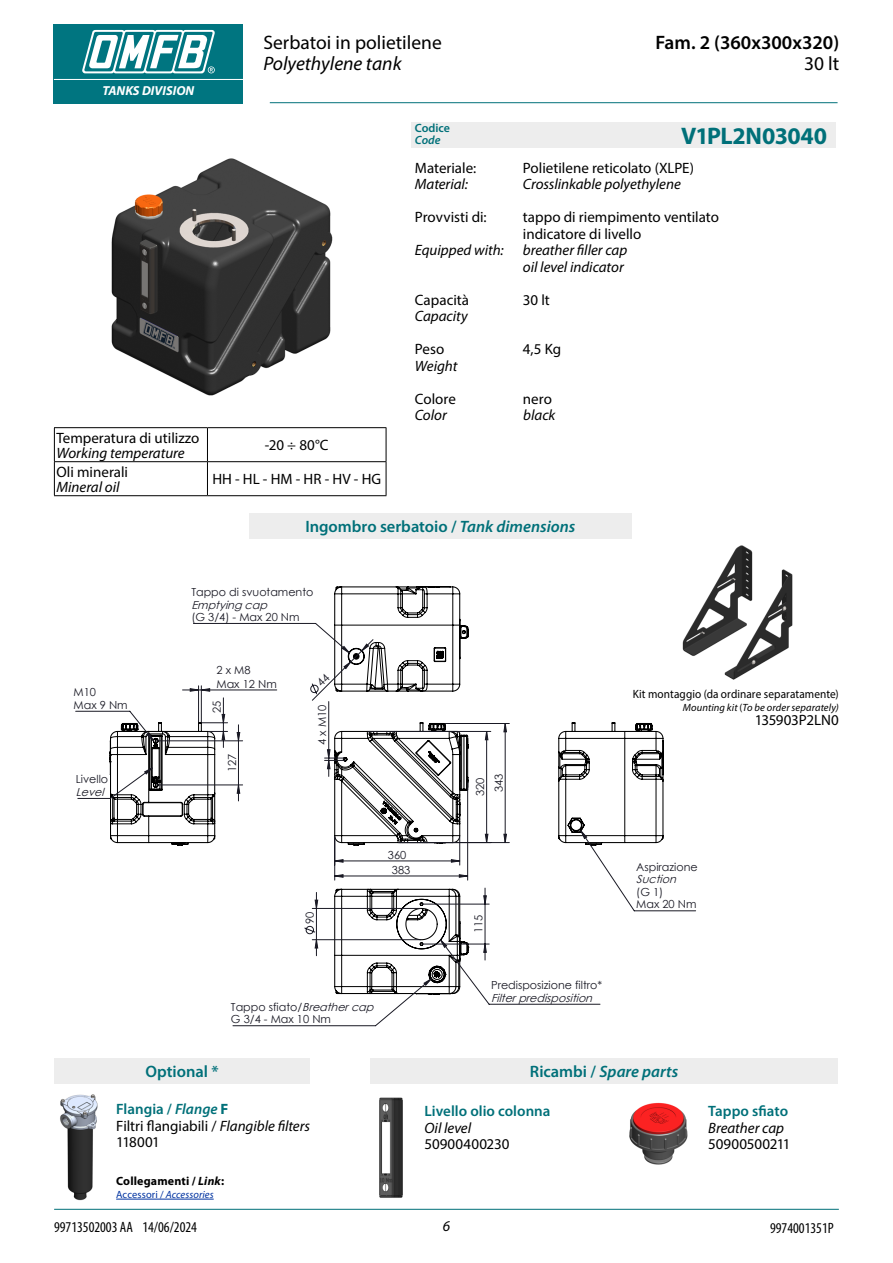
<style>
.page{position:relative;width:893px;height:1263px;background:#fff}
.page>*{position:absolute;margin:0;border:0;box-sizing:border-box;transform-origin:0 0}
.t1{font:700 24px "Myriad Pro";letter-spacing:-.02em;color:#007079}
.t2{font:19.5px "Myriad Pro";color:#000}
.t3{font:600 19.5px "Myriad Pro";color:#000}
.t4{font:italic 19.5px "Myriad Pro";color:#000}
.t5{font:600 16.5px "Myriad Pro";color:#007079}
.t6{font:italic 600 16.5px "Myriad Pro";letter-spacing:.005em;color:#007079}
.t7{font:15px/16.5px "Myriad Pro";color:#000}
.t8{font:italic 15px/16.5px "Myriad Pro";color:#000}
.t9{font:condensed 15px "Myriad Pro";color:#000}
.t10{font:600 15px "Myriad Pro";color:#007079}
.t11{font:italic 700 13.05px "Myriad Pro";color:#fff}
.t12{font:12px "Myriad Pro";letter-spacing:.01em;color:#000;scale:.94 1}
.t13{font:700 12px "Myriad Pro";letter-spacing:.015em;color:#000}
.t14{font:600 12px "Myriad Pro";color:#007079}
.t15{font:italic 600 12px "Myriad Pro";color:#007079}
.t16{font:11.1px/12.5px "Century Gothic";color:#191924}
.t17{font:italic 11.1px "Century Gothic";color:#191924}
.t18{font:italic 10.5px "Myriad Pro";letter-spacing:.01em;color:#000}
.t19{font:italic 10.5px "Myriad Pro";letter-spacing:.01em;color:#0033a1}
.s1{font-style:italic}
.s2{font-style:normal}
.s3{font-weight:600;color:#007079}
.s4{font-weight:600;font-style:italic;color:#007079}
.s5{font-weight:700;color:#007079}
</style>
<div class="page">
<hr style="left:54px;top:1209px;width:785px;height:1px;background:#007079">
<div style="left:54px;top:24px;width:189px;height:79px;background:#007580"></div>
<hr style="left:54px;top:79px;width:189px;height:1px;background:#fff">
<svg style="left:82px;top:30px;width:133px;height:43px"></svg>
<hr style="left:270px;top:102px;width:568px;height:1px;background:#007079">
<img style="left:111px;top:158px;width:222px;height:238px">
<div style="left:249px;top:513px;width:383px;height:25px;background:#ededed"></div>
<div style="left:411px;top:122px;width:425px;height:25px;background:#ededed"></div>
<hr style="left:54px;top:427px;width:153px;height:1px;background:#000">
<hr style="left:54px;top:428px;width:1px;height:33px;background:#000">
<hr style="left:207px;top:427px;width:179px;height:1px;background:#000">
<hr style="left:386px;top:428px;width:1px;height:33px;background:#000">
<hr style="left:54px;top:461px;width:153px;height:1px;background:#000">
<hr style="left:54px;top:462px;width:1px;height:33px;background:#000">
<hr style="left:207px;top:461px;width:179px;height:1px;background:#000">
<hr style="left:386px;top:462px;width:1px;height:33px;background:#000">
<hr style="left:54px;top:495px;width:153px;height:1px;background:#000">
<hr style="left:207px;top:495px;width:179px;height:1px;background:#000">
<hr style="left:207px;top:428px;width:1px;height:33px;background:#000">
<hr style="left:207px;top:462px;width:1px;height:33px;background:#000">
<img style="left:60px;top:1094px;width:38px;height:107px">
<div style="left:55px;top:1058px;width:255px;height:26px;background:#ededed"></div>
<hr style="left:116px;top:1199px;width:98px;height:1px;background:#0033a1">
<div style="left:370px;top:1058px;width:468px;height:26px;background:#ededed"></div>
<img style="left:379px;top:1097px;width:24px;height:101px">
<img style="left:629px;top:1103px;width:59px;height:62px">
<svg style="left:75px;top:622px;width:621px;height:405px"></svg>
<svg style="left:109px;top:698px;width:36px;height:148px"></svg>
<svg style="left:145px;top:646px;width:442px;height:339px"></svg>
<svg style="left:183px;top:688px;width:27px;height:4px"></svg>
<svg style="left:222px;top:714px;width:284px;height:234px"></svg>
<svg style="left:483px;top:888px;width:4px;height:72px"></svg>
<img style="left:681px;top:545px;width:112px;height:136px">
<svg style="left:310px;top:586px;width:159px;height:115px"></svg>
<p class="t11" style="left:102px;top:83px;width:93px">TANKS DIVISION</p>
<p class="t7" style="left:57px;top:429px;width:144px">Temperatura di utilizzo</p>
<p class="t8" style="left:57px;top:444px;width:130px">Working temperature</p>
<p class="t7" style="left:57px;top:463px;width:73px">Oli minerali</p>
<p class="t8" style="left:57px;top:478px;width:65px">Mineral oil</p>
<h2 class="t2" style="left:263px;top:30px;width:180px">Serbatoi in polietilene</h2>
<h2 class="t4" style="left:263px;top:51px;width:140px">Polyethylene tank</h2>
<h2 class="t3" style="left:655px;top:30px;width:185px">Fam. 2 (360x300x320)</h2>
<h2 class="t2" style="left:804px;top:51px;width:37px">30 lt</h2>
<p class="t7" style="left:265px;top:437px;width:65px">-20 ÷ 80°C</p>
<p class="t7" style="left:212px;top:471px;width:170px">HH - HL - HM - HR - HV - HG</p>
<p class="t14" style="left:415px;top:120px;width:37px">Codice</p>
<p class="t15" style="left:415px;top:132px;width:27px">Code</p>
<p class="t7" style="left:415px;top:159px;width:63px">Materiale:</p>
<p class="t7" style="left:523px;top:159px;width:173px">Polietilene reticolato (XLPE)</p>
<p class="t8" style="left:415px;top:176px;width:54px">Material:</p>
<p class="t8" style="left:523px;top:176px;width:159px">Crosslinkable polyethylene</p>
<p class="t7" style="left:415px;top:209px;width:73px">Provvisti di:</p>
<p class="t7" style="left:523px;top:209px;width:198px">tappo di riempimento ventilato indicatore di livello</p>
<p class="t8" style="left:415px;top:242px;width:90px">Equipped with:</p>
<p class="t8" style="left:523px;top:242px;width:106px">breather filler cap oil level indicator</p>
<p class="t7" style="left:415px;top:291px;width:56px">Capacità</p>
<p class="t7" style="left:523px;top:291px;width:28px">30 lt</p>
<p class="t8" style="left:415px;top:308px;width:55px">Capacity</p>
<p class="t7" style="left:415px;top:341px;width:31px">Peso</p>
<p class="t7" style="left:523px;top:341px;width:40px">4,5 Kg</p>
<p class="t8" style="left:415px;top:357px;width:44px">Weight</p>
<p class="t7" style="left:415px;top:390px;width:43px">Colore</p>
<p class="t7" style="left:523px;top:390px;width:31px">nero</p>
<p class="t8" style="left:415px;top:407px;width:33px">Color</p>
<p class="t8" style="left:523px;top:407px;width:34px">black</p>
<h1 class="t1" style="left:681px;top:120px;width:147px">V1PL2N03040</h1>
<p class="t5" style="left:305px;top:516px;width:271px">Ingombro serbatoio / <span class="s1">Tank dimensions</span></p>
<p class="t16" style="left:74px;top:686px;width:56px">M10<br>Max 9 Nm</p>
<p class="t16" style="left:76px;top:773px;width:34px">Livello</p>
<p class="t17" style="left:76px;top:784px;width:34px">Level</p>
<p class="t16" style="left:191px;top:586px;width:124px">Tappo di svuotamento</p>
<p class="t17" style="left:191px;top:597px;width:81px">Emptyingcap</p>
<p class="t16" style="left:191px;top:611px;width:110px">(G 3/4) - Max 20 Nm</p>
<p class="t16" style="left:216px;top:663px;width:62px;line-height:13.2px">2 x M8<br>Max 12 Nm</p>
<p class="t16" style="left:211px;top:713px;width:14px;rotate:-90deg">25</p>
<p class="t16" style="left:226px;top:772px;width:20px;rotate:-90deg">127</p>
<p class="t16" style="left:316px;top:745px;width:42px;rotate:-90deg">4 x M10</p>
<p class="t16" style="left:474px;top:796px;width:20px;rotate:-90deg">320</p>
<p class="t16" style="left:492px;top:792px;width:20px;rotate:-90deg">343</p>
<p class="t12" style="left:633px;top:686px;width:221px">Kit montaggio (da ordinare separatamente)</p>
<p class="t18" style="left:683px;top:701px;width:158px">Mounting kit <span class="s2">(</span>To be order separately)</p>
<p class="t7" style="left:755px;top:711px;width:86px">135903P2LN0</p>
<p class="t16" style="left:303px;top:924px;width:14px;rotate:-90deg">90</p>
<p class="t16" style="left:388px;top:847px;width:24px;line-height:15px;text-align:center">360<br>383</p>
<p class="t16" style="left:472px;top:933px;width:20px;rotate:-90deg">115</p>
<p class="t16" style="left:636px;top:860px;width:63px">Aspirazione</p>
<p class="t17" style="left:636px;top:871px;width:45px">Suction</p>
<p class="t16" style="left:636px;top:885px;width:62px">(G 1)<br>Max 20 Nm</p>
<p class="t16" style="left:231px;top:1000px;width:148px">Tappo sfiato/<span class="s1">Breathercap<br></span>G 3/4 - Max 10 Nm</p>
<p class="t5" style="left:146px;top:1061px;width:75px">Optional *</p>
<p class="t7" style="left:116px;top:1100px;width:195px"><span class="s3">Flangia /</span> <span class="s4">Flange</span> <span class="s5">F<br></span>Filtri flangiabili / <span class="s1">Flangible filters<br></span>118001</p>
<p class="t13" style="left:116px;top:1173px;width:110px">Collegamenti / <span class="s1">Link</span>:</p>
<p class="t19" style="left:116px;top:1188px;width:99px"><span class="s2">Accessori /</span> Accessories</p>
<p class="t9" style="left:54px;top:1218px;width:144px">99713502003 AA 14/06/2024</p>
<p class="t16" style="left:491px;top:979px;width:113px">Predisposizione filtro*</p>
<p class="t17" style="left:491px;top:990px;width:107px">Filterpredisposition</p>
<p class="t6" style="left:530px;top:1061px;width:150px"><span class="s2">Ricambi /</span> Spare parts</p>
<p class="t10" style="left:424px;top:1101px;width:127px">Livello olio colonna</p>
<p class="t8" style="left:424px;top:1119px;width:48px">Oil level</p>
<p class="t7" style="left:424px;top:1135px;width:87px">50900400230</p>
<p class="t8" style="left:443px;top:1218px;width:9px">6</p>
<p class="t10" style="left:708px;top:1101px;width:81px">Tappo sfiato</p>
<p class="t8" style="left:708px;top:1119px;width:77px">Breather cap</p>
<p class="t7" style="left:708px;top:1135px;width:84px">50900500211</p>
<p class="t9" style="left:770px;top:1219px;width:65px">9974001351P</p>
</div>
